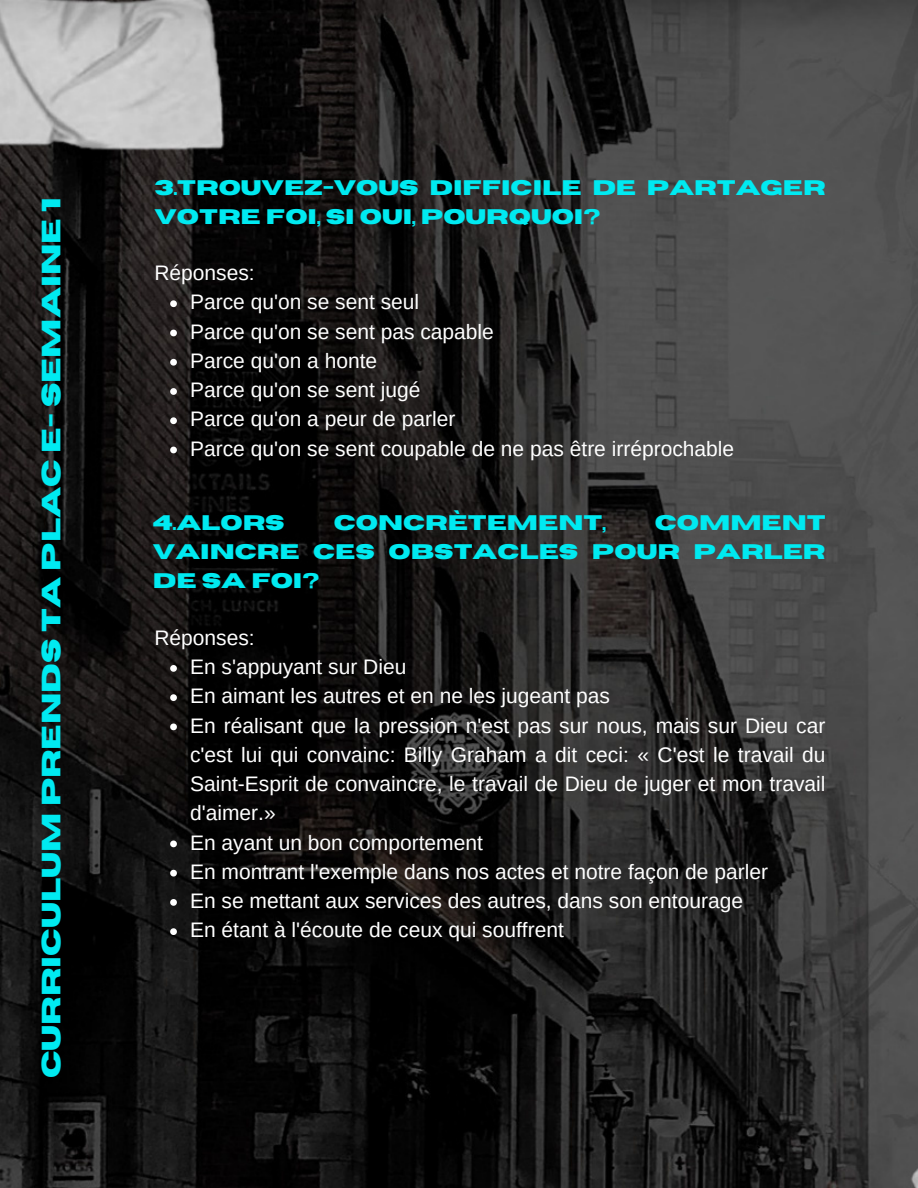
<style>
.page{position:relative;width:918px;height:1188px;background:#fff}
.page>*{position:absolute;margin:0;border:0;box-sizing:border-box;transform-origin:0 0}
.t1{font:700 26.4px "Horizon";color:#00eaf1}
.t2{font:21px/29.2px "Arimo";color:#fff}
.t3{font:700 21px/29.2px "Horizon";color:#00eaf1;text-align:justify}
</style>
<div class="page">
<img style="left:0;top:0;width:918px;height:1188px">
<svg style="left:170px;top:665px;width:7px;height:7px"></svg>
<svg style="left:170px;top:694px;width:7px;height:7px"></svg>
<svg style="left:170px;top:724px;width:7px;height:6px"></svg>
<svg style="left:170px;top:841px;width:7px;height:6px"></svg>
<svg style="left:170px;top:870px;width:7px;height:7px"></svg>
<svg style="left:170px;top:899px;width:7px;height:7px"></svg>
<svg style="left:170px;top:928px;width:7px;height:7px"></svg>
<svg style="left:170px;top:300px;width:7px;height:7px"></svg>
<svg style="left:170px;top:330px;width:7px;height:6px"></svg>
<svg style="left:170px;top:359px;width:7px;height:7px"></svg>
<svg style="left:170px;top:388px;width:7px;height:7px"></svg>
<svg style="left:170px;top:417px;width:7px;height:7px"></svg>
<svg style="left:170px;top:447px;width:7px;height:6px"></svg>
<p class="t1" style="left:39px;top:1078px;width:883px;rotate:-90deg">CURRICULUM PRENDS TA PLAC E- SEMAINE 1</p>
<p class="t3" style="left:154px;top:173px;width:673px">3.TROUVEZ-VOUS DIFFICILE DE PARTAGER<br>VOTRE FOI, SI OUI, POURQUOI?</p>
<p class="t2" style="left:154px;top:258px;width:102px">Réponses:</p>
<p class="t2" style="left:190px;top:287px;width:546px">Parce qu'on se sent seul<br>Parce qu'on se sent pas capable<br>Parce qu'on a honte<br>Parce qu'on se sent jugé<br>Parce qu'on a peur de parler<br>Parce qu'on se sent coupable de ne pas être irréprochable</p>
<p class="t3" style="left:153px;top:508px;width:133px">4.ALORS</p>
<p class="t3" style="left:334px;top:508px;width:274px">CONCRÈTEMENT,</p>
<p class="t3" style="left:153px;top:508px;width:674px;text-indent:502px">COMMENT VAINCRE CES OBSTACLES POUR PARLER DE SA FOI?</p>
<p class="t2" style="left:154px;top:623px;width:102px">Réponses:</p>
<p class="t2" style="left:190px;top:652px;width:637px">En s'appuyant sur Dieu<br>En aimant les autres et en ne les jugeant pas<br>En réalisant que la pression n'est pas sur nous, mais sur Dieu car c'est lui qui convainc: Billy Graham a dit ceci: « C'est le travail du Saint-Esprit de convaincre, le travail de Dieu de juger et mon travail d'aimer.»<br>En ayant un bon comportement<br>En montrant l'exemple dans nos actes et notre façon de parler<br>En se mettant aux services des autres, dans son entourage<br>En étant à l'écoute de ceux qui souffrent</p>
</div>
